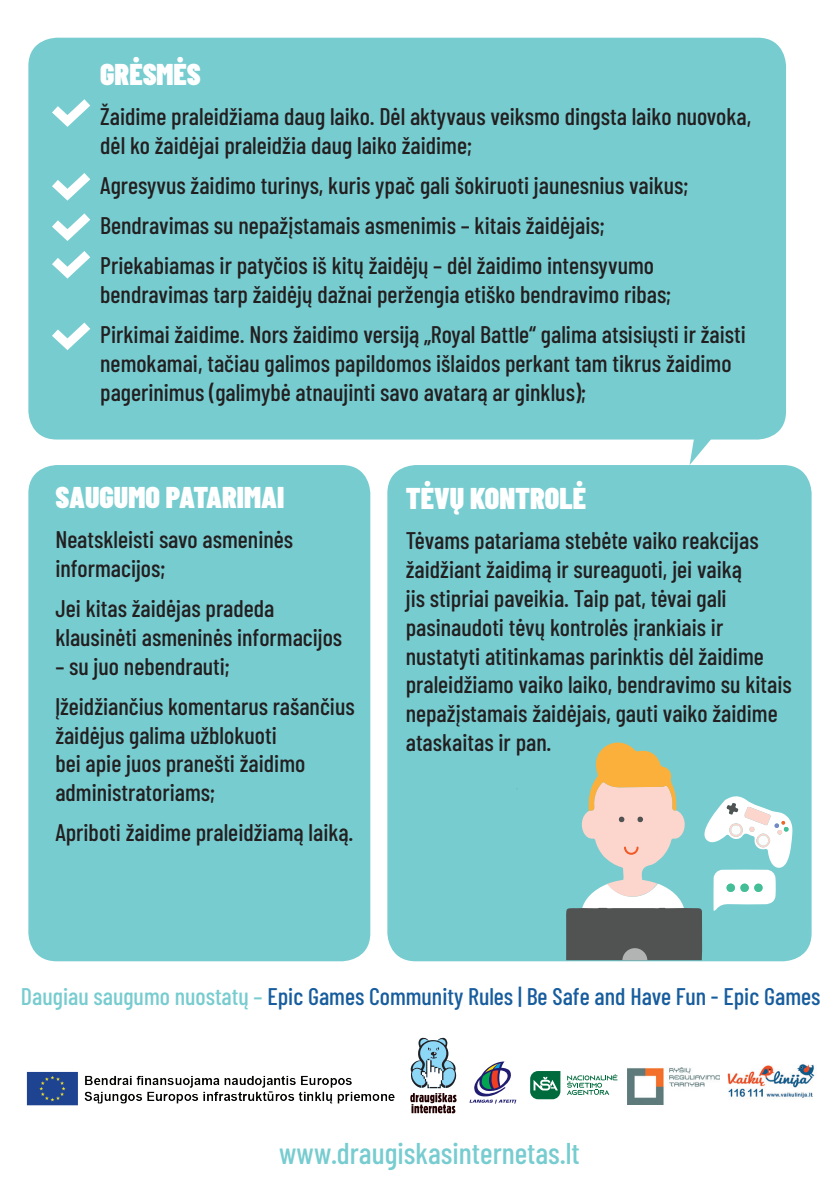
<style>
.page{position:relative;width:840px;height:1191px;background:#fff}
.page>*{position:absolute;margin:0;border:0;box-sizing:border-box;transform-origin:0 0}
.t1{font:900 30px "Barlow Condensed";color:#fff}
.t2{font:500 30px "Barlow Condensed";color:#77ccd0}
.t3{font:500 24px/28.8px "Barlow Condensed";color:#231f20}
.t4{font:500 24px "Barlow Condensed";color:#175d9e}
.s1{color:#77ccd0}
</style>
<div class="page">
<svg style="left:410px;top:1037px;width:47px;height:76px"></svg>
<svg style="left:469px;top:1061px;width:47px;height:42px"></svg>
<img style="left:719px;top:1064px;width:96px;height:34px">
<img style="left:627px;top:1067px;width:92px;height:37px">
<svg style="left:530px;top:1071px;width:30px;height:28px"></svg>
<svg style="left:567px;top:1074px;width:50px;height:20px"></svg>
<img style="left:26px;top:1071px;width:369px;height:35px">
<div style="left:387px;top:465px;width:424px;height:496px;background:#77ccd0;border-radius:28px"></div>
<div style="left:28px;top:38px;width:757px;height:401px;background:#77ccd0;border-radius:28px"></div>
<div style="left:28px;top:465px;width:342px;height:496px;background:#77ccd0;border-radius:28px"></div>
<svg style="left:52px;top:99px;width:38px;height:28px"></svg>
<svg style="left:52px;top:173px;width:38px;height:28px"></svg>
<svg style="left:52px;top:213px;width:38px;height:28px"></svg>
<svg style="left:52px;top:251px;width:38px;height:27px"></svg>
<svg style="left:52px;top:322px;width:38px;height:28px"></svg>
<svg style="left:566px;top:742px;width:226px;height:218px"></svg>
<svg style="left:689px;top:439px;width:28px;height:26px"></svg>
<p class="t1" style="left:100px;top:53px;width:102px">GRĖSMĖS</p>
<p class="t3" style="left:100px;top:100px;width:652px">Žaidime praleidžiama daug laiko. Dėl aktyvaus veiksmo dingsta laiko nuovoka, dėl ko žaidėjai praleidžia daug laiko žaidime;</p>
<p class="t3" style="left:100px;top:164px;width:589px;line-height:40.2px">Agresyvus žaidimo turinys, kuris ypač gali šokiruoti jaunesnius vaikus;<br>Bendravimas su nepažįstamais asmenimis – kitais žaidėjais;<br>Priekabiamas ir patyčios iš kitų žaidėjų – dėl žaidimo intensyvumo</p>
<p class="t3" style="left:100px;top:273px;width:646px;line-height:40.2px">bendravimas tarp žaidėjų dažnai peržengia etiško bendravimo ribas;<br>Pirkimai žaidime. Nors žaidimo versiją „Royal Battle“ galima atsisiųsti ir žaisti</p>
<p class="t3" style="left:100px;top:347px;width:632px">nemokamai, tačiau galimos papildomos išlaidos perkant tam tikrus žaidimo pagerinimus (galimybė atnaujinti savo avatarą ar ginklus);</p>
<p class="t1" style="left:55px;top:476px;width:230px">SAUGUMO PATARIMAI</p>
<p class="t3" style="left:55px;top:523px;width:239px">Neatskleisti savo asmeninės informacijos;</p>
<p class="t3" style="left:55px;top:592px;width:288px">Jei kitas žaidėjas pradeda klausinėti asmeninės informacijos</p>
<p class="t3" style="left:55px;top:644px;width:301px;line-height:40.2px">– su juo nebendrauti;<br>Įžeidžiančius komentarus rašančius</p>
<p class="t3" style="left:55px;top:718px;width:251px">žaidėjus galima užblokuoti bei apie juos pranešti žaidimo administratoriams;</p>
<p class="t3" style="left:55px;top:816px;width:299px">Apriboti žaidime praleidžiamą laiką.</p>
<p class="t1" style="left:405px;top:477px;width:182px">TĖVŲ KONTROLĖ</p>
<p class="t3" style="left:405px;top:524px;width:387px">Tėvams patariama stebėte vaiko reakcijas žaidžiant žaidimą ir sureaguoti, jei vaiką<br>jis stipriai paveikia. Taip pat, tėvai gali pasinaudoti tėvų kontrolės įrankiais ir nustatyti atitinkamas parinktis dėl žaidime praleidžiamo vaiko laiko, bendravimo su kitais nepažįstamais žaidėjais, gauti vaiko žaidime ataskaitas ir pan.</p>
<p class="t4" style="left:21px;top:979px;width:800px"><span class="s1">Daugiau saugumo nuostatų –</span> Epic Games Community Rules | Be Safe and Have Fun - Epic Games</p>
<p class="t2" style="left:279px;top:1132px;width:302px">www.draugiskasinternetas.lt</p>
</div>
